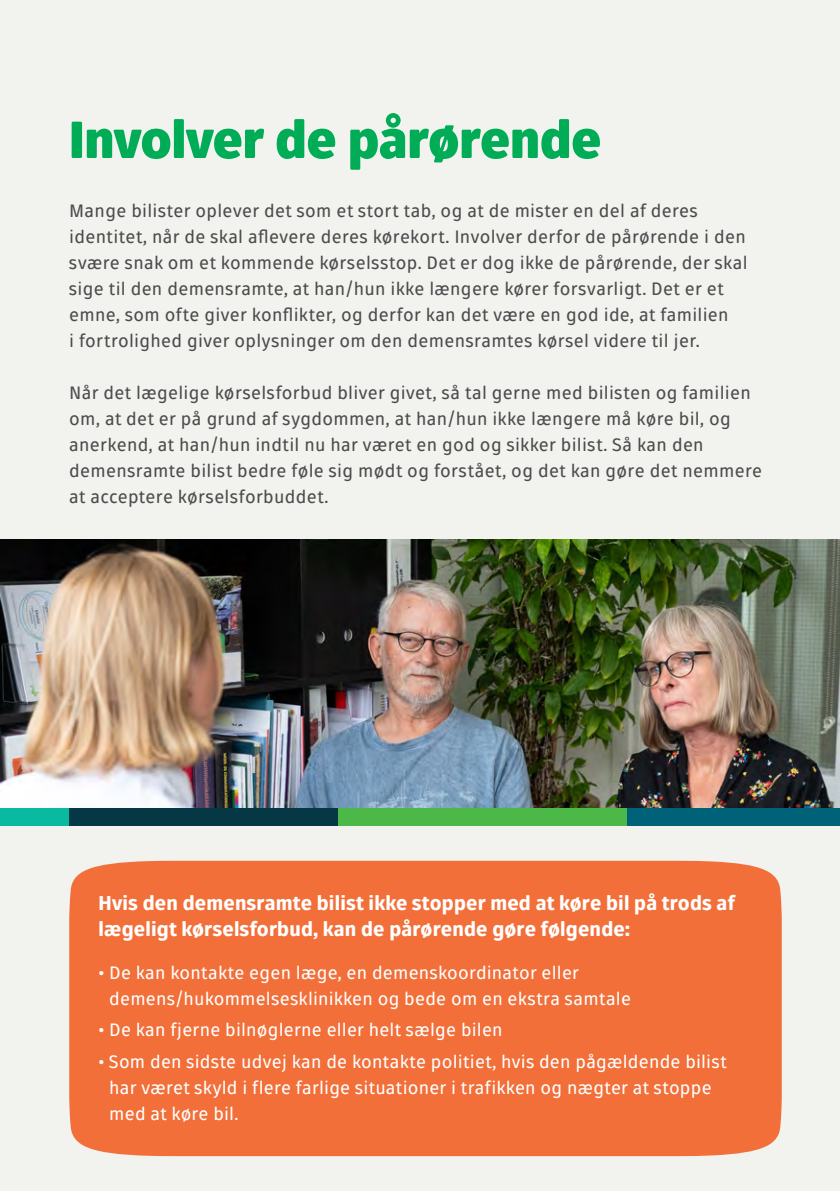
<style>
.page{position:relative;width:840px;height:1191px;background:#fff}
.page>*{position:absolute;margin:0;border:0;box-sizing:border-box;transform-origin:0 0}
.t1{font:900 52px "Fuse V.2 Display";color:#00ad56}
.Brød_StMarie_regular{font:800 20px/26px "Fuse V.2 Display";letter-spacing:.01em;color:#fff}
.t2{font:18px/26px "Fuse V.2 Display";letter-spacing:.015em;color:#4b4c4d}
.Brød_StMarie_regular-2{font:18px/26px "Fuse V.2 Display";letter-spacing:.015em;color:#fff}
</style>
<div class="page">
<div style="left:0;top:0;width:839px;height:1191px;background:#f2f2ef"></div>
<img style="left:0;top:539px;width:839px;height:270px">
<div style="left:0;top:809px;width:103px;height:17px;background:#09b9a0"></div>
<div style="left:322px;top:809px;width:321px;height:17px;background:#4cb848"></div>
<div style="left:626px;top:809px;width:213px;height:17px;background:#006279"></div>
<div style="left:69px;top:809px;width:268px;height:17px;background:#063745"></div>
<div style="left:69px;top:860px;width:712px;height:296px;background:#f26f39"></div>
<p class="t1" style="left:69px;top:104px;width:533px">Involver de pårørende</p>
<p class="t2" style="left:69px;top:198px;width:679px">Mange bilister oplever det som et stort tab, og at de mister en del af deres identitet, når de skal aflevere deres kørekort. Involver derfor de pårørende i den svære snak om et kommende kørselsstop. Det er dog ikke de pårørende, der skal sige til den demensramte, at han/hun ikke længere kører forsvarligt. Det er et emne, som ofte giver konflikter, og derfor kan det være en god ide, at familien<br>i fortrolighed giver oplysninger om den demensramtes kørsel videre til jer.</p>
<p class="t2" style="left:69px;top:380px;width:694px">Når det lægelige kørselsforbud bliver givet, så tal gerne med bilisten og familien om, at det er på grund af sygdommen, at han/hun ikke længere må køre bil, og anerkend, at han/hun indtil nu har været en god og sikker bilist. Så kan den demensramte bilist bedre føle sig mødt og forstået, og det kan gøre det nemmere at acceptere kørselsforbuddet.</p>
<p class="Brød_StMarie_regular" style="left:98px;top:890px;width:637px">Hvis den demensramte bilist ikke stopper med at køre bil på trods af lægeligt kørselsforbud, kan de pårørende gøre følgende:</p>
<p class="Brød_StMarie_regular-2" style="left:109px;top:959px;width:523px;text-indent:-11px">• De kan kontakte egen læge, en demenskoordinator eller demens/hukommelsesklinikken og bede om en ekstra samtale</p>
<p class="Brød_StMarie_regular-2" style="left:98px;top:1017px;width:405px">• De kan fjerne bilnøglerne eller helt sælge bilen</p>
<p class="Brød_StMarie_regular-2" style="left:109px;top:1049px;width:618px;text-indent:-11px">• Som den sidste udvej kan de kontakte politiet, hvis den pågældende bilist har været skyld i flere farlige situationer i trafikken og nægter at stoppe med at køre bil.</p>
</div>
